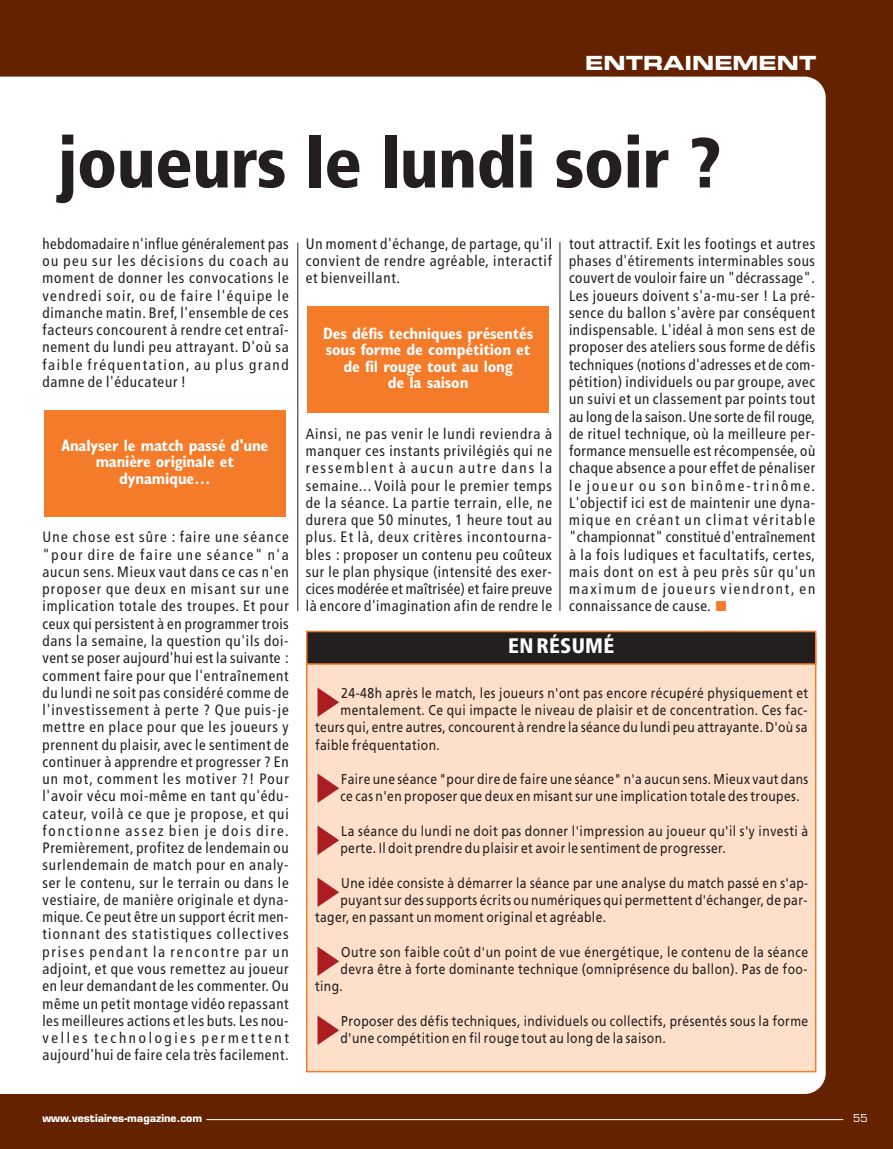
<style>
.page{position:relative;width:893px;height:1149px;background:#fff}
.page>*{position:absolute;margin:0;border:0;box-sizing:border-box;transform-origin:0 0}
.t1{font:900 condensed 70.5px "Frutiger";letter-spacing:-.01em;color:#231f20}
.t2{font:900 condensed 21px "Frutiger";letter-spacing:.01em;color:#fff}
.t3{font:19.5px "Eurostile Bold Extended Two";color:#fff}
.t4{font:700 condensed 16.5px/16.5px "Gill Sans";letter-spacing:-.01em;color:#fff;text-align:center}
.t5{font:condensed 15px/17.2px "Frutiger";letter-spacing:.055em;color:#231f20;text-align:justify}
.t6{font:14.25px/17.2px "Frutiger";letter-spacing:.035em;color:#231f20;scale:.85 1}
.t7{font:700 10.5px "Eurostile";color:#fff}
.t8{font:10.5px "Eurostile";color:#fff}
.s1{color:#f47b29}
</style>
<div class="page">
<div style="left:0;top:0;width:893px;height:1148px;background:#642200"></div>
<div style="left:0;top:77px;width:826px;height:1016px;background:#fff"></div>
<div style="left:307px;top:306px;width:242px;height:106px;background:#f47b29"></div>
<div style="left:44px;top:410px;width:242px;height:106px;background:#f47b29"></div>
<hr style="left:298px;top:243px;width:1px;height:368px;background:#231f20">
<hr style="left:560px;top:242px;width:1px;height:368px;background:#231f20">
<hr style="left:206px;top:1118px;width:637px;height:1px;background:#fff">
<div style="left:307px;top:639px;width:508px;height:431px;background:#fee0ca"></div>
<div style="left:307px;top:632px;width:508px;height:31px;background:#231f20"></div>
<div style="left:306px;top:630px;width:510px;height:34px;border:2px solid #f47b29"></div>
<h3 class="t3" style="left:585px;top:56px;width:233px">ENTRAINEMENT</h3>
<h1 class="t1" style="left:58px;top:135px;width:665px">joueurs le lundi soir ?</h1>
<p class="t5" style="left:43px;top:236px;width:248px">hebdomadaire n'influe généralement pas ou peu sur les décisions du coach au moment de donner les convocations le vendredi soir, ou de faire l'équipe le dimanche matin. Bref, l'ensemble de ces facteurs concourent à rendre cet entraî&shy;nement du lundi peu attrayant. D'où sa faible fréquentation, au plus grand damne de l'éducateur !</p>
<p class="t4" style="left:61px;top:438px;width:208px">Analyser le match passé d'une manière originale et dynamique…</p>
<p class="t5" style="left:43px;top:529px;width:248px">Une chose est sûre : faire une séance "pour dire de faire une séance" n'a aucun sens. Mieux vaut dans ce cas n'en proposer que deux en misant sur une implication totale des troupes. Et pour ceux qui persistent à en programmer trois dans la semaine, la question qu'ils doi&shy;vent se poser aujourd'hui est la suivante : comment faire pour que l'entraînement du lundi ne soit pas considéré comme de l'investissement à perte ? Que puis-je mettre en place pour que les joueurs y prennent du plaisir, avec le sentiment de continuer à apprendre et progresser ? En un mot, comment les motiver ?! Pour l'avoir vécu moi-même en tant qu'édu&shy;cateur, voilà ce que je propose, et qui fonctionne assez bien je dois dire.<br>Premièrement, profitez de lendemain ou surlendemain de match pour en analy&shy;ser le contenu, sur le terrain ou dans le vestiaire, de manière originale et dyna&shy;mique. Ce peut être un support écrit men&shy;tionnant des statistiques collectives prises pendant la rencontre par un adjoint, et que vous remettez au joueur en leur demandant de les commenter. Ou même un petit montage vidéo repassant les meilleures actions et les buts. Les nou&shy;velles technologies permettent aujourd'hui de faire cela très facilement.</p>
<p class="t5" style="left:306px;top:236px;width:248px">Un moment d'échange, de partage, qu'il convient de rendre agréable, interactif et bienveillant.</p>
<p class="t4" style="left:323px;top:327px;width:212px">Des défis techniques présentés sous forme de compétition et de fil rouge tout au long<br>de la saison</p>
<p class="t5" style="left:306px;top:426px;width:248px">Ainsi, ne pas venir le lundi reviendra à manquer ces instants privilégiés qui ne ressemblent à aucun autre dans la semaine... Voilà pour le premier temps de la séance. La partie terrain, elle, ne durera que 50 minutes, 1 heure tout au plus. Et là, deux critères incontourna&shy;bles : proposer un contenu peu coûteux sur le plan physique (intensité des exer&shy;cices modérée et maîtrisée) et faire preuve là encore d'imagination afin de rendre le</p>
<p class="t5" style="left:569px;top:236px;width:248px">tout attractif. Exit les footings et autres phases d'étirements interminables sous couvert de vouloir faire un "décrassage".<br>Les joueurs doivent s'a-mu-ser ! La pré&shy;sence du ballon s'avère par conséquent indispensable. L'idéal à mon sens est de proposer des ateliers sous forme de défis techniques (notions d'adresses et de com&shy;pétition) individuels ou par groupe, avec un suivi et un classement par points tout au long de la saison. Une sorte de fil rouge, de rituel technique, où la meilleure per&shy;formance mensuelle est récompensée, où chaque absence a pour effet de pénaliser le joueur ou son binôme-trinôme.<br>L'objectif ici est de maintenir une dyna&shy;mique en créant un climat véritable "championnat" constitué d'entraînement à la fois ludiques et facultatifs, certes, mais dont on est à peu près sûr qu'un maximum de joueurs viendront, en connaissance de cause. <span class="s1">■</span></p>
<h2 class="t2" style="left:508px;top:637px;width:108px">EN RÉSUMÉ</h2>
<p class="t6" style="left:341px;top:685px;width:551px">24-48h après le match, les joueurs n'ont pas encore récupéré physiquement et</p>
<p class="t6" style="left:340px;top:702px;width:551px">mentalement. Ce qui impacte le niveau de plaisir et de concentration. Ces fac-</p>
<p class="t6" style="left:315px;top:719px;width:581px">teurs qui, entre autres, concourent à rendre la séance du lundi peu attrayante. D'où sa</p>
<p class="t6" style="left:315px;top:737px;width:148px">faible fréquentation.</p>
<p class="t6" style="left:340px;top:771px;width:552px">Faire une séance "pour dire de faire une séance" n'a aucun sens. Mieux vaut dans ce cas n'en proposer que deux en misant sur une implication totale des troupes.</p>
<p class="t6" style="left:340px;top:823px;width:552px">La séance du lundi ne doit pas donner l'impression au joueur qu'il s'y investi à perte. Il doit prendre du plaisir et avoir le sentiment de progresser.</p>
<p class="t6" style="left:341px;top:875px;width:551px">Une idée consiste à démarrer la séance par une analyse du match passé en s'ap-</p>
<p class="t6" style="left:340px;top:892px;width:551px">puyant sur des supports écrits ou numériques qui permettent d'échanger, de par-</p>
<p class="t6" style="left:315px;top:909px;width:344px">tager, en passant un moment original et agréable.</p>
<p class="t6" style="left:341px;top:944px;width:551px">Outre son faible coût d'un point de vue énergétique, le contenu de la séance</p>
<p class="t6" style="left:340px;top:961px;width:551px">devra être à forte dominante technique (omniprésence du ballon). Pas de foo-</p>
<p class="t6" style="left:315px;top:978px;width:34px">ting.</p>
<p class="t6" style="left:340px;top:1013px;width:552px">Proposer des défis techniques, individuels ou collectifs, présentés sous la forme d'une compétition en fil rouge tout au long de la saison.</p>
<p class="t7" style="left:43px;top:1113px;width:161px">www.vestiaires-magazine.com</p>
<p class="t8" style="left:853px;top:1113px;width:16px">55</p>
</div>
